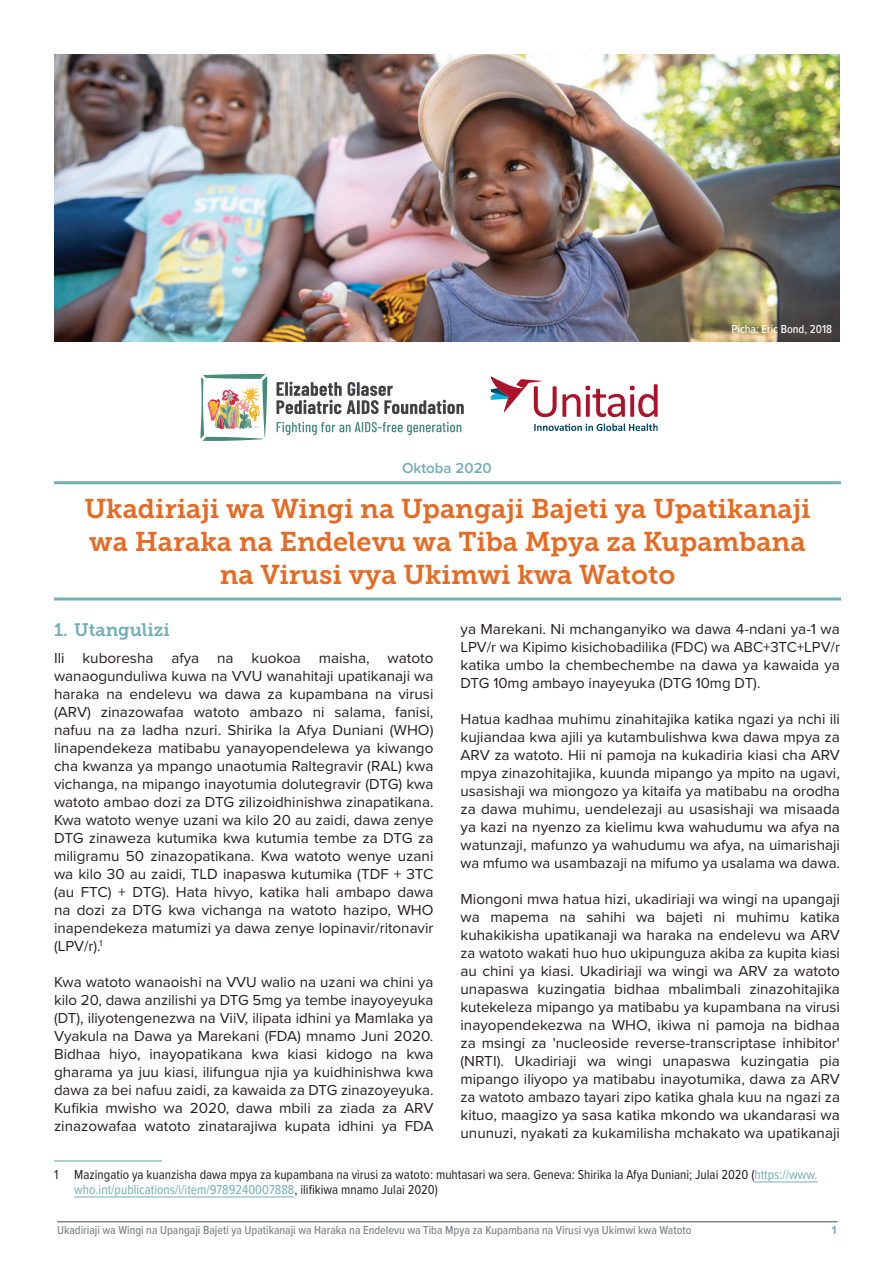
<style>
.page{position:relative;width:894px;height:1263px;background:#fff}
.page>*{position:absolute;margin:0;border:0;box-sizing:border-box;transform-origin:0 0}
.t1{font:27px/33px "Museo Slab 700";color:#e76a22;text-align:center}
.t2{font:18px "Museo Slab 700";color:#72aeb6}
.t3{font:15px/18px "Proxima Nova";color:#231f20;text-align:justify}
.t4{font:600 15px "Proxima Nova";color:#72aeb6}
.t5{font:13.5px/15px "Proxima Nova Cond";color:#231f20}
.t6{font:500 12px "Proxima Nova Cond";color:#808285}
.t7{font:500 12px "Proxima Nova Cond";color:#fff}
.t8{font:700 12px "Proxima Nova Cond";color:#72aeb6}
.s1{color:#72aeb6}
</style>
<div class="page">
<hr style="left:57px;top:1221px;width:780px;height:1px;background:#808285">
<hr style="left:54px;top:481px;width:786px;height:3px;background:#72aeb6">
<hr style="left:54px;top:597px;width:786px;height:3px;background:#72aeb6">
<hr style="left:54px;top:1160px;width:108px;height:1px;background:#72aeb6">
<hr style="left:754px;top:1181px;width:63px;height:1px;background:#72aeb6">
<hr style="left:74px;top:1196px;width:220px;height:1px;background:#72aeb6">
<svg style="left:562px;top:384px;width:95px;height:33px"></svg>
<svg style="left:534px;top:423px;width:123px;height:8px"></svg>
<svg style="left:490px;top:376px;width:66px;height:41px"></svg>
<svg style="left:276px;top:422px;width:185px;height:13px"></svg>
<svg style="left:276px;top:381px;width:187px;height:33px"></svg>
<svg style="left:200px;top:374px;width:67px;height:67px"></svg>
<img style="left:54px;top:54px;width:785px;height:288px">
<p class="t4" style="left:402px;top:456px;width:91px">Oktoba 2020</p>
<p class="t7" style="left:731px;top:320px;width:102px">Picha: Eric Bond, 2018</p>
<h1 class="t1" style="left:84px;top:492px;width:727px">Ukadiriaji wa Wingi na Upangaji Bajeti ya Upatikanaji wa Haraka na Endelevu wa Tiba Mpya za Kupambana na Virusi vya Ukimwi kwa Watoto</h1>
<p class="t2" style="left:54px;top:619px;width:117px">1. Utangulizi</p>
<p class="t3" style="left:54px;top:648px;width:381px">Ili kuboresha afya na kuokoa maisha, watoto wanaogunduliwa kuwa na VVU wanahitaji upatikanaji wa haraka na endelevu wa dawa za kupambana na virusi (ARV) zinazowafaa watoto ambazo ni salama, fanisi, nafuu na za ladha nzuri. Shirika la Afya Duniani (WHO) linapendekeza matibabu yanayopendelewa ya kiwango cha kwanza ya mpango unaotumia Raltegravir (RAL) kwa vichanga, na mipango inayotumia dolutegravir (DTG) kwa watoto ambao dozi za DTG zilizoidhinishwa zinapatikana.<br>Kwa watoto wenye uzani wa kilo 20 au zaidi, dawa zenye DTG zinaweza kutumika kwa kutumia tembe za DTG za miligramu 50 zinazopatikana. Kwa watoto wenye uzani wa kilo 30 au zaidi, TLD inapaswa kutumika (TDF + 3TC (au FTC) + DTG). Hata hivyo, katika hali ambapo dawa na dozi za DTG kwa vichanga na watoto hazipo, WHO inapendekeza matumizi ya dawa zenye lopinavir/ritonavir (LPV/r).<sup>1</sup></p>
<p class="t3" style="left:54px;top:972px;width:381px">Kwa watoto wanaoishi na VVU walio na uzani wa chini ya kilo 20, dawa anzilishi ya DTG 5mg ya tembe inayoyeyuka (DT), iliyotengenezwa na ViiV, ilipata idhini ya Mamlaka ya Vyakula na Dawa ya Marekani (FDA) mnamo Juni 2020.<br>Bidhaa hiyo, inayopatikana kwa kiasi kidogo na kwa gharama ya juu kiasi, ilifungua njia ya kuidhinishwa kwa dawa za bei nafuu zaidi, za kawaida za DTG zinazoyeyuka.<br>Kufikia mwisho wa 2020, dawa mbili za ziada za ARV zinazowafaa watoto zinatarajiwa kupata idhini ya FDA</p>
<p class="t5" style="left:74px;top:1166px;width:744px;text-indent:-20px">1 Mazingatio ya kuanzisha dawa mpya za kupambana na virusi za watoto: muhtasari wa sera. Geneva: Shirika la Afya Duniani; Julai 2020 (<span class="s1">https://www. who.int/publications/i/item/9789240007888</span>, ilifikiwa mnamo Julai 2020)</p>
<p class="t3" style="left:460px;top:619px;width:381px">ya Marekani. Ni mchanganyiko wa dawa 4-ndani ya-1 wa LPV/r wa Kipimo kisichobadilika (FDC) wa ABC+3TC+LPV/r katika umbo la chembechembe na dawa ya kawaida ya DTG 10mg ambayo inayeyuka (DTG 10mg DT).</p>
<p class="t3" style="left:460px;top:709px;width:381px">Hatua kadhaa muhimu zinahitajika katika ngazi ya nchi ili kujiandaa kwa ajili ya kutambulishwa kwa dawa mpya za ARV za watoto. Hii ni pamoja na kukadiria kiasi cha ARV mpya zinazohitajika, kuunda mipango ya mpito na ugavi, usasishaji wa miongozo ya kitaifa ya matibabu na orodha za dawa muhimu, uendelezaji au usasishaji wa misaada ya kazi na nyenzo za kielimu kwa wahudumu wa afya na watunzaji, mafunzo ya wahudumu wa afya, na uimarishaji wa mfumo wa usambazaji na mifumo ya usalama wa dawa.</p>
<p class="t3" style="left:460px;top:889px;width:381px">Miongoni mwa hatua hizi, ukadiriaji wa wingi na upangaji wa mapema na sahihi wa bajeti ni muhimu katika kuhakikisha upatikanaji wa haraka na endelevu wa ARV za watoto wakati huo huo ukipunguza akiba za kupita kiasi au chini ya kiasi. Ukadiriaji wa wingi wa ARV za watoto unapaswa kuzingatia bidhaa mbalimbali zinazohitajika kutekeleza mipango ya matibabu ya kupambana na virusi inayopendekezwa na WHO, ikiwa ni pamoja na bidhaa za msingi za 'nucleoside reverse-transcriptase inhibitor' (NRTI). Ukadiriaji wa wingi unapaswa kuzingatia pia mipango iliyopo ya matibabu inayotumika, dawa za ARV za watoto ambazo tayari zipo katika ghala kuu na ngazi za kituo, maagizo ya sasa katika mkondo wa ukandarasi wa ununuzi, nyakati za kukamilisha mchakato wa upatikanaji</p>
<p class="t6" style="left:57px;top:1221px;width:635px">Ukadiriaji wa Wingi na Upangaji Bajeti ya Upatikanaji wa Haraka na Endelevu wa Tiba Mpya za Kupambana na Virusi vya Ukimwi kwa Watoto</p>
<p class="t8" style="left:831px;top:1221px;width:6px">1</p>
</div>
